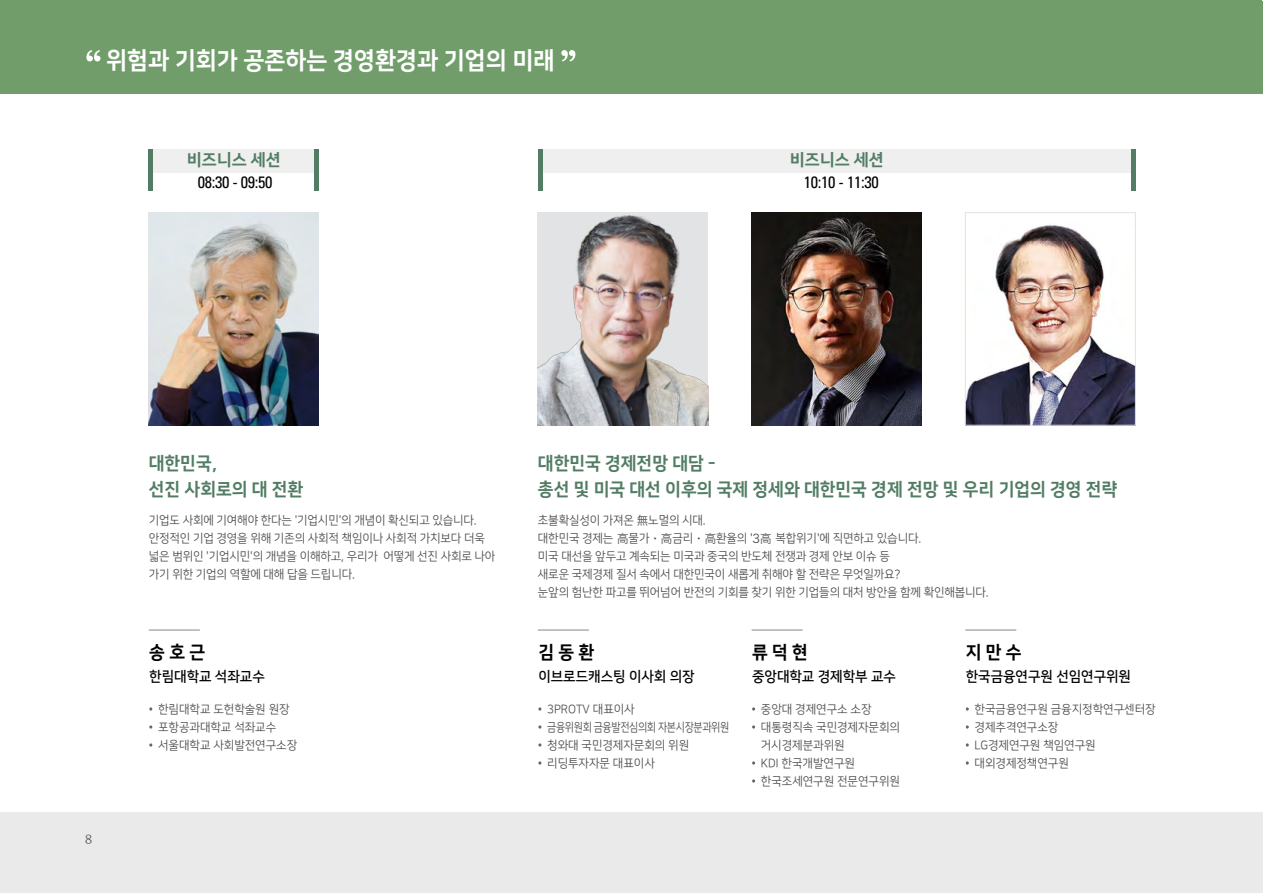
<style>
.page{position:relative;width:1263px;height:893px;background:#fff}
.page>*{position:absolute;margin:0;border:0;box-sizing:border-box;transform-origin:0 0}
.t1{font:24px "Nanum Square OTFEB";color:#fff;scale:.96 1}
.t2{font:18px/25.5px "Nanum Square OTFEB";color:#527d64;scale:.96 1}
.t3{font:18px "Nanum Square OTFEB";color:#000;scale:.96 1}
.t4{font:condensed 16.5px "Univers";letter-spacing:-.02em;color:#000}
.t5{font:16.5px "Nanum Square OTFEB";color:#527d64}
.t6{font:14.25px "Nanum Square OTFB";color:#000;scale:.96 1}
.t7{font:12px/18px "Nanum Square OTFR";letter-spacing:-.01em;color:#4d4d4f;scale:.96 1}
.t8{font:12px "Rix Go R";color:#4d4d4f;scale:.95 1}
.s1{font-family:"Hiragino Sans GB W3"}
</style>
<div class="page">
<div style="left:0;top:812px;width:1263px;height:81px;background:#eaeaea"></div>
<div style="left:0;top:0;width:1263px;height:94px;background:#719d6b"></div>
<img style="left:149px;top:213px;width:170px;height:212px">
<img style="left:538px;top:213px;width:170px;height:212px">
<img style="left:752px;top:213px;width:170px;height:212px">
<img style="left:967px;top:225px;width:166px;height:198px">
<div style="left:965px;top:212px;width:170px;height:213px;border:1px solid #e2e3e4"></div>
<hr style="left:149px;top:630px;width:51px;height:1px;background:#848688">
<hr style="left:538px;top:630px;width:51px;height:1px;background:#848688">
<hr style="left:752px;top:630px;width:51px;height:1px;background:#848688">
<hr style="left:965px;top:630px;width:51px;height:1px;background:#848688">
<svg style="left:752px;top:707px;width:3px;height:4px"></svg>
<svg style="left:752px;top:725px;width:3px;height:4px"></svg>
<svg style="left:752px;top:761px;width:3px;height:4px"></svg>
<svg style="left:752px;top:779px;width:3px;height:4px"></svg>
<svg style="left:966px;top:707px;width:3px;height:4px"></svg>
<svg style="left:966px;top:725px;width:3px;height:4px"></svg>
<svg style="left:966px;top:743px;width:3px;height:4px"></svg>
<svg style="left:966px;top:761px;width:3px;height:4px"></svg>
<svg style="left:86px;top:50px;width:14px;height:11px"></svg>
<svg style="left:561px;top:50px;width:14px;height:11px"></svg>
<div style="left:149px;top:149px;width:170px;height:23px;background:#efefef"></div>
<hr style="left:149px;top:149px;width:4px;height:41px;background:#527d64">
<hr style="left:315px;top:149px;width:4px;height:41px;background:#527d64">
<div style="left:538px;top:149px;width:597px;height:23px;background:#efefef"></div>
<hr style="left:538px;top:149px;width:4px;height:41px;background:#527d64">
<hr style="left:1131px;top:149px;width:4px;height:41px;background:#527d64">
<h1 class="t1" style="left:106px;top:48px;width:468px">위험과 기회가 공존하는 경영환경과 기업의 미래</h1>
<h3 class="t5" style="left:187px;top:151px;width:96px">비즈니스 세션</h3>
<h3 class="t4" style="left:198px;top:172px;width:76px">08:30 - 09:50</h3>
<h3 class="t5" style="left:790px;top:151px;width:96px">비즈니스 세션</h3>
<h3 class="t4" style="left:804px;top:172px;width:76px">10:10 - 11:30</h3>
<p class="t8" style="left:85px;top:831px;width:9px">8</p>
<h2 class="t2" style="left:149px;top:451px;width:162px">대한민국,<br>선진 사회로의 대 전환</h2>
<p class="t7" style="left:149px;top:511px;width:363px">기업도 사회에 기여해야 한다는 '기업시민'의 개념이 확신되고 있습니다. 안정적인 기업 경영을 위해 기존의 사회적 책임이나 사회적 가치보다 더욱 넓은 범위인 '기업시민'의 개념을 이해하고, 우리가 어떻게 선진 사회로 나아 가기 위한 기업의 역할에 대해 답을 드립니다.</p>
<h2 class="t3" style="left:149px;top:642px;width:60px">송 호 근</h2>
<p class="t6" style="left:149px;top:668px;width:122px">한림대학교 석좌교수</p>
<p class="t7" style="left:158px;top:700px;width:146px">한림대학교 도헌학술원 원장 포항공과대학교 석좌교수 서울대학교 사회발전연구소장</p>
<h2 class="t2" style="left:538px;top:451px;width:605px">대한민국 경제전망 대담 -<br>총선 및 미국 대선 이후의 국제 정세와 대한민국 경제 전망 및 우리 기업의 경영 전략</h2>
<p class="t7" style="left:538px;top:511px;width:471px">초불확실성이 가져온 <span class="s1">無</span>노멀의 시대.<br>대한민국 경제는 <span class="s1">高</span>물가<span class="s1">·高</span>금리<span class="s1">·高</span>환율의 '<span class="s1">3高</span> 복합위기'에 직면하고 있습니다.<br>미국 대선을 앞두고 계속되는 미국과 중국의 반도체 전쟁과 경제 안보 이슈 등<br>새로운 국제경제 질서 속에서 대한민국이 새롭게 취해야 할 전략은 무엇일까요?<br>눈앞의 험난한 파고를 뛰어넘어 반전의 기회를 찾기 위한 기업들의 대처 방안을 함께 확인해봅니다.</p>
<h2 class="t3" style="left:538px;top:642px;width:60px">김 동 환</h2>
<p class="t6" style="left:538px;top:668px;width:164px">이브로드캐스팅 이사회 의장</p>
<p class="t7" style="left:547px;top:700px;width:191px">3PROTV 대표이사<br>금융위원회 금융발전심의회 자본시장분과위원 청와대 국민경제자문회의 위원 리딩투자자문 대표이사</p>
<h2 class="t3" style="left:752px;top:642px;width:60px">류 덕 현</h2>
<p class="t6" style="left:752px;top:668px;width:151px">중앙대학교 경제학부 교수</p>
<p class="t7" style="left:761px;top:700px;width:147px">중앙대 경제연구소 소장 대통령직속 국민경제자문회의 거시경제분과위원<br>KDI 한국개발연구원 한국조세연구원 전문연구위원</p>
<h2 class="t3" style="left:966px;top:642px;width:60px">지 만 수</h2>
<p class="t6" style="left:966px;top:668px;width:174px">한국금융연구원 선임연구위원</p>
<p class="t7" style="left:974px;top:700px;width:190px">한국금융연구원 금융지정학연구센터장 경제추격연구소장<br>LG경제연구원 책임연구원 대외경제정책연구원</p>
</div>
